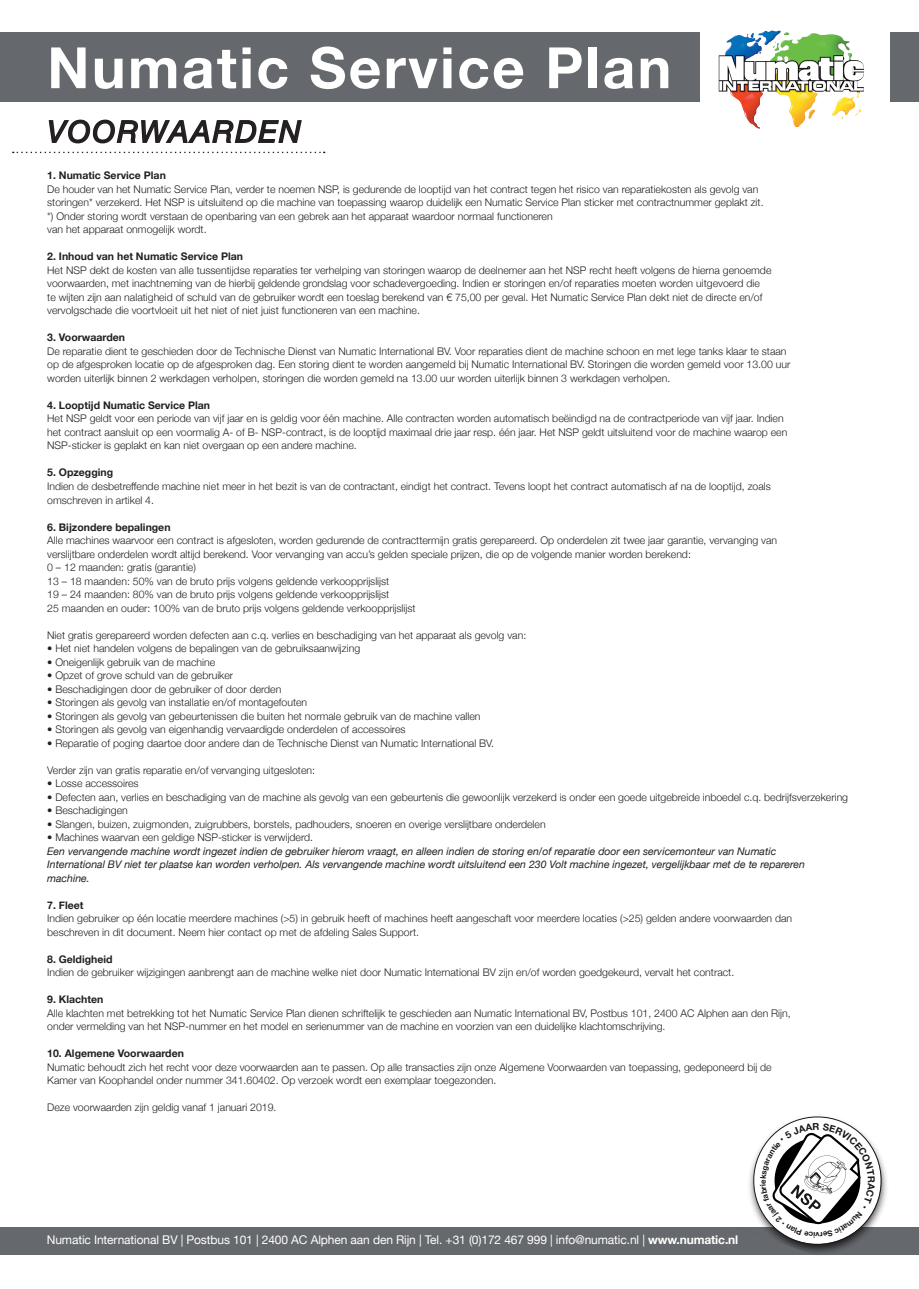
<style>
.page{position:relative;width:919px;height:1289px;background:#fff}
.page>*{position:absolute;margin:0;border:0;box-sizing:border-box;transform-origin:0 0}
.t1{font:700 57px "Helvetica Neue";letter-spacing:.04em;color:#fff}
.t2{font:italic 29.85px "Helvetica Neue";letter-spacing:.075em;color:#231f20}
.t3{font:12px "Helvetica Neue";letter-spacing:-.01em;color:#fff}
.t4{font:300 10.5px "Helvetica Neue";color:#231f20}
.t5{font:italic 10.5px "Helvetica Neue";color:#231f20}
.t6{font:700 10.5px "Helvetica Neue";color:#231f20}
.t7{font:700 7.8px "Helvetica Neue";color:#1a171b}
.s1{font-weight:700}
</style>
<div class="page">
<div style="left:0;top:1226px;width:918px;height:28px;background:#65686c"></div>
<div style="left:0;top:32px;width:918px;height:69px;background:#65686c"></div>
<svg style="left:700px;top:30px;width:189px;height:99px;fill:#fff"></svg>
<svg style="left:758px;top:31px;width:13px;height:3px"></svg>
<svg style="left:13px;top:101px;width:311px;height:53px"></svg>
<svg style="left:690px;top:1116px;width:204px;height:139px"></svg>
<p class="t1" style="left:47px;top:23px;width:625px">Numatic Service Plan</p>
<p class="t2" style="left:47px;top:110px;width:255px">VOORWAARDEN</p>
<p class="t6" style="left:47px;top:167px;width:120px">1. Numatic Service Plan</p>
<p class="t4" style="left:47px;top:181px;width:712px">De houder van het Numatic Service Plan, verder te noemen NSP, is gedurende de looptijd van het contract tegen het risico van reparatiekosten als gevolg van</p>
<p class="t4" style="left:47px;top:194px;width:717px">storingen* verzekerd. Het NSP is uitsluitend op die machine van toepassing waarop duidelijk een Numatic Service Plan sticker met contractnummer geplakt zit.</p>
<p class="t4" style="left:47px;top:208px;width:507px">*) Onder storing wordt verstaan de openbaring van een gebrek aan het apparaat waardoor normaal functioneren</p>
<p class="t4" style="left:47px;top:221px;width:161px">van het apparaat onmogelijk wordt.</p>
<p class="t6" style="left:47px;top:248px;width:197px">2. Inhoud van het Numatic Service Plan</p>
<p class="t4" style="left:47px;top:262px;width:725px">Het NSP dekt de kosten van alle tussentijdse reparaties ter verhelping van storingen waarop de deelnemer aan het NSP recht heeft volgens de hierna genoemde</p>
<p class="t4" style="left:47px;top:275px;width:714px">voorwaarden, met inachtneming van de hierbij geldende grondslag voor schadevergoeding. Indien er storingen en/of reparaties moeten worden uitgevoerd die</p>
<p class="t4" style="left:47px;top:289px;width:716px">te wijten zijn aan nalatigheid of schuld van de gebruiker wordt een toeslag berekend van € 75,00 per geval. Het Numatic Service Plan dekt niet de directe en/of</p>
<p class="t4" style="left:47px;top:302px;width:374px">vervolgschade die voortvloeit uit het niet of niet juist functioneren van een machine.</p>
<p class="t6" style="left:47px;top:329px;width:79px">3. Voorwaarden</p>
<p class="t4" style="left:47px;top:343px;width:740px">De reparatie dient te geschieden door de Technische Dienst van Numatic International BV. Voor reparaties dient de machine schoon en met lege tanks klaar te staan</p>
<p class="t4" style="left:47px;top:356px;width:744px">op de afgesproken locatie op de afgesproken dag. Een storing dient te worden aangemeld bij Numatic International BV. Storingen die worden gemeld voor 13.00 uur</p>
<p class="t4" style="left:47px;top:370px;width:624px">worden uiterlijk binnen 2 werkdagen verholpen, storingen die worden gemeld na 13.00 uur worden uiterlijk binnen 3 werkdagen verholpen.</p>
<p class="t6" style="left:47px;top:397px;width:164px">4. Looptijd Numatic Service Plan</p>
<p class="t4" style="left:47px;top:410px;width:738px">Het NSP geldt voor een periode van vijf jaar en is geldig voor één machine. Alle contracten worden automatisch beëindigd na de contractperiode van vijf jaar. Indien</p>
<p class="t4" style="left:47px;top:424px;width:741px">het contract aansluit op een voormalig A- of B- NSP-contract, is de looptijd maximaal drie jaar resp. één jaar. Het NSP geldt uitsluitend voor de machine waarop een</p>
<p class="t4" style="left:47px;top:437px;width:311px">NSP-sticker is geplakt en kan niet overgaan op een andere machine.</p>
<p class="t6" style="left:47px;top:464px;width:67px">5. Opzegging</p>
<p class="t4" style="left:47px;top:478px;width:725px">Indien de desbetreffende machine niet meer in het bezit is van de contractant, eindigt het contract. Tevens loopt het contract automatisch af na de looptijd, zoals</p>
<p class="t4" style="left:47px;top:491px;width:108px">omschreven in artikel 4.</p>
<p class="t6" style="left:47px;top:518px;width:125px">6. Bijzondere bepalingen</p>
<p class="t4" style="left:47px;top:532px;width:731px">Alle machines waarvoor een contract is afgesloten, worden gedurende de contracttermijn gratis gerepareerd. Op onderdelen zit twee jaar garantie, vervanging van</p>
<p class="t4" style="left:47px;top:545px;width:645px">verslijtbare onderdelen wordt altijd berekend. Voor vervanging van accu’s gelden speciale prijzen, die op de volgende manier worden berekend:</p>
<p class="t4" style="left:47px;top:559px;width:150px">0 – 12 maanden: gratis (garantie)</p>
<p class="t4" style="left:47px;top:572px;width:343px">13 – 18 maanden: 50% van de bruto prijs volgens geldende verkoopprijslijst</p>
<p class="t4" style="left:47px;top:586px;width:343px">19 – 24 maanden: 80% van de bruto prijs volgens geldende verkoopprijslijst</p>
<p class="t4" style="left:47px;top:599px;width:370px">25 maanden en ouder: 100% van de bruto prijs volgens geldende verkoopprijslijst</p>
<p class="t4" style="left:47px;top:626px;width:480px">Niet gratis gerepareerd worden defecten aan c.q. verlies en beschadiging van het apparaat als gevolg van:</p>
<p class="t4" style="left:47px;top:640px;width:314px">• Het niet handelen volgens de bepalingen van de gebruiksaanwijzing</p>
<p class="t4" style="left:47px;top:653px;width:169px">• Oneigenlijk gebruik van de machine</p>
<p class="t4" style="left:47px;top:667px;width:187px">• Opzet of grove schuld van de gebruiker</p>
<p class="t4" style="left:47px;top:680px;width:236px">• Beschadigingen door de gebruiker of door derden</p>
<p class="t4" style="left:47px;top:694px;width:261px">• Storingen als gevolg van installatie en/of montagefouten</p>
<p class="t4" style="left:47px;top:707px;width:434px">• Storingen als gevolg van gebeurtenissen die buiten het normale gebruik van de machine vallen</p>
<p class="t4" style="left:47px;top:721px;width:360px">• Storingen als gevolg van eigenhandig vervaardigde onderdelen of accessoires</p>
<p class="t4" style="left:47px;top:734px;width:448px">• Reparatie of poging daartoe door andere dan de Technische Dienst van Numatic International BV.</p>
<p class="t4" style="left:47px;top:761px;width:269px">Verder zijn van gratis reparatie en/of vervanging uitgesloten:</p>
<p class="t4" style="left:47px;top:775px;width:93px">• Losse accessoires</p>
<p class="t4" style="left:47px;top:788px;width:802px">• Defecten aan, verlies en beschadiging van de machine als gevolg van een gebeurtenis die gewoonlijk verzekerd is onder een goede uitgebreide inboedel c.q. bedrijfsverzekering</p>
<p class="t4" style="left:47px;top:802px;width:82px">• Beschadigingen</p>
<p class="t4" style="left:47px;top:815px;width:500px">• Slangen, buizen, zuigmonden, zuigrubbers, borstels, padhouders, snoeren en overige verslijtbare onderdelen</p>
<p class="t4" style="left:47px;top:829px;width:267px">• Machines waarvan een geldige NSP-sticker is verwijderd.</p>
<p class="t5" style="left:47px;top:843px;width:730px">Een vervangende machine wordt ingezet indien de gebruiker hierom vraagt, en alleen indien de storing en/of reparatie door een servicemonteur van Numatic</p>
<p class="t5" style="left:47px;top:856px;width:759px">International BV niet ter plaatse kan worden verholpen. Als vervangende machine wordt uitsluitend een 230 Volt machine ingezet, vergelijkbaar met de te repareren</p>
<p class="t5" style="left:47px;top:870px;width:44px">machine.</p>
<p class="t6" style="left:47px;top:896px;width:38px">7. Fleet</p>
<p class="t4" style="left:47px;top:910px;width:746px">Indien gebruiker op één locatie meerdere machines (&gt;5) in gebruik heeft of machines heeft aangeschaft voor meerdere locaties (&gt;25) gelden andere voorwaarden dan</p>
<p class="t4" style="left:47px;top:923px;width:373px">beschreven in dit document. Neem hier contact op met de afdeling Sales Support.</p>
<p class="t6" style="left:47px;top:950px;width:67px">8. Geldigheid</p>
<p class="t4" style="left:47px;top:964px;width:688px">Indien de gebruiker wijzigingen aanbrengt aan de machine welke niet door Numatic International BV zijn en/of worden goedgekeurd, vervalt het contract.</p>
<p class="t6" style="left:47px;top:991px;width:58px">9. Klachten</p>
<p class="t4" style="left:47px;top:1004px;width:744px">Alle klachten met betrekking tot het Numatic Service Plan dienen schriftelijk te geschieden aan Numatic International BV, Postbus 101, 2400 AC Alphen aan den Rijn,</p>
<p class="t4" style="left:47px;top:1018px;width:619px">onder vermelding van het NSP-nummer en het model en serienummer van de machine en voorzien van een duidelijke klachtomschrijving.</p>
<p class="t6" style="left:47px;top:1045px;width:138px">10. Algemene Voorwaarden</p>
<p class="t4" style="left:47px;top:1058px;width:725px">Numatic behoudt zich het recht voor deze voorwaarden aan te passen. Op alle transacties zijn onze Algemene Voorwaarden van toepassing, gedeponeerd bij de</p>
<p class="t4" style="left:47px;top:1072px;width:450px">Kamer van Koophandel onder nummer 341.60402. Op verzoek wordt een exemplaar toegezonden.</p>
<p class="t4" style="left:47px;top:1099px;width:231px">Deze voorwaarden zijn geldig vanaf 1 januari 2019.</p>
<p class="t3" style="left:47px;top:1231px;width:693px">Numatic International BV | Postbus 101 | 2400 AC Alphen aan den Rijn | Tel. +31 (0)172 467 999 | info@numatic.nl | <span class="s1">www.numatic.nl</span></p>
<p class="t7" style="left:756px;top:1183px;width:6px;rotate:-90deg">e</p>
</div>
